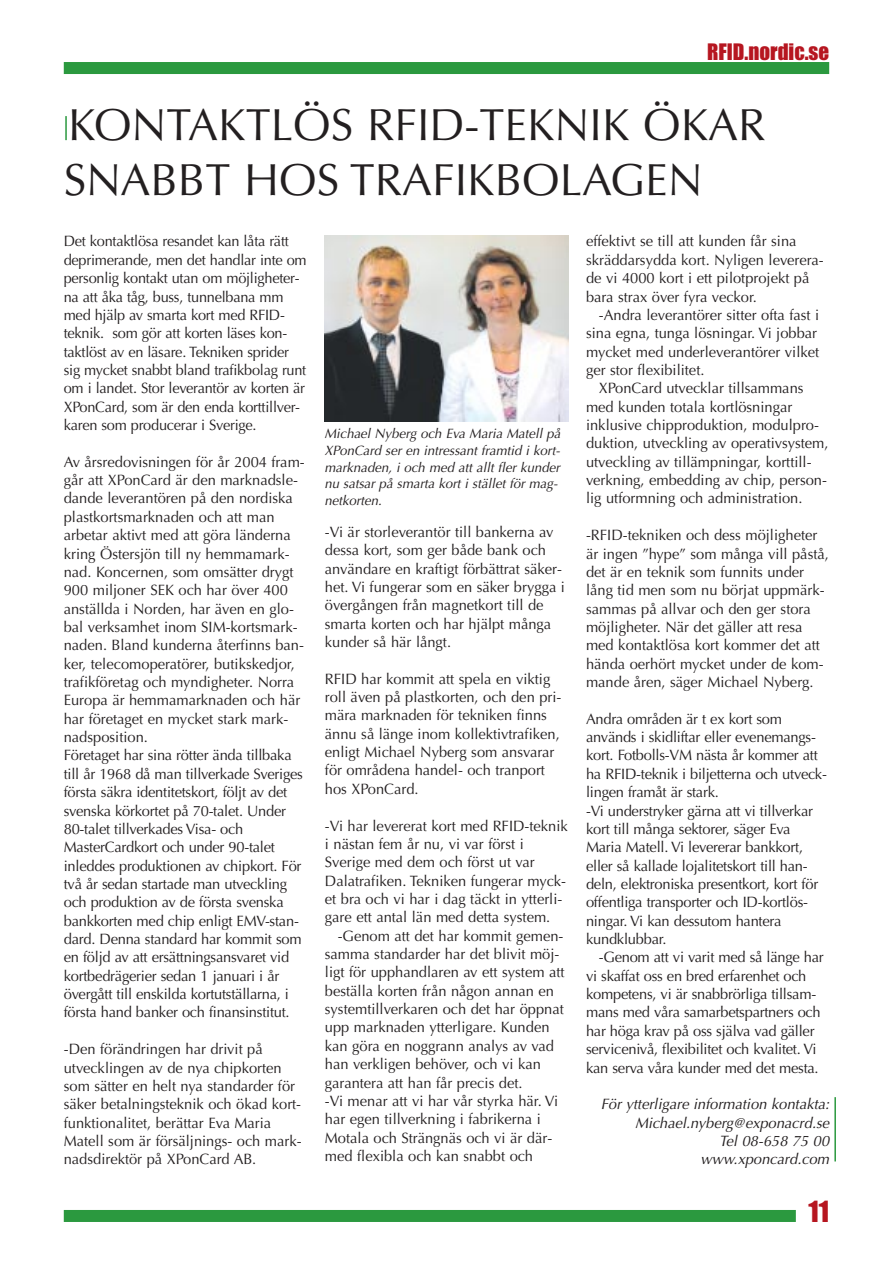
<style>
.page{position:relative;width:893px;height:1263px;background:#fff}
.page>*{position:absolute;margin:0;border:0;box-sizing:border-box;transform-origin:0 0}
.t1{font:45px/55.1px "Optima";color:#231f20}
.t2{font:27px "Impact";color:#b61620}
.t3{font:21px "Impact";color:#b61620}
.t4{font:15px/18.3px "Optima";color:#231f20}
.t5{font:italic 15px/18.3px "Optima";color:#231f20;text-align:right}
.t6{font:italic 13.5px/16.5px "Optima";color:#231f20}
</style>
<div class="page">
<div style="left:64px;top:62px;width:765px;height:12px;background:#2b993f"></div>
<div style="left:64px;top:1210px;width:732px;height:12px;background:#2b993f"></div>
<hr style="left:65px;top:116px;width:2px;height:24px;background:#2b993f">
<img style="left:324px;top:235px;width:244px;height:186px">
<hr style="left:834px;top:1097px;width:2px;height:64px;background:#2b993f">
<h3 class="t3" style="left:707px;top:45px;width:124px">RFID.nordic.se</h3>
<h1 class="t1" style="left:64px;top:102px;width:703px">KONTAKTLÖS RFID-TEKNIK ÖKAR<br>SNABBT HOS TRAFIKBOLAGEN</h1>
<p class="t4" style="left:64px;top:234px;width:244px">Det kontaktlösa resandet kan låta rätt deprimerande, men det handlar inte om personlig kontakt utan om möjligheter&shy;na att åka tåg, buss, tunnelbana mm med hjälp av smarta kort med RFID&shy;teknik. som gör att korten läses kon&shy;taktlöst av en läsare. Tekniken sprider sig mycket snabbt bland trafikbolag runt om i landet. Stor leverantör av korten är XPonCard, som är den enda korttillver&shy;karen som producerar i Sverige.</p>
<p class="t4" style="left:64px;top:454px;width:243px">Av årsredovisningen för år 2004 fram&shy;går att XPonCard är den marknadsle&shy;dande leverantören på den nordiska plastkortsmarknaden och att man arbetar aktivt med att göra länderna kring Östersjön till ny hemmamark&shy;nad. Koncernen, som omsätter drygt 900 miljoner SEK och har över 400 anställda i Norden, har även en glo&shy;bal verksamhet inom SIM-kortsmark&shy;naden. Bland kunderna återfinns ban&shy;ker, telecomoperatörer, butikskedjor, trafikföretag och myndigheter. Norra Europa är hemmamarknaden och här har företaget en mycket stark mark&shy;nadsposition.<br>Företaget har sina rötter ända tillbaka till år 1968 då man tillverkade Sveriges första säkra identitetskort, följt av det svenska körkortet på 70-talet. Under 80-talet tillverkades Visa- och MasterCardkort och under 90-talet inleddes produktionen av chipkort. För två år sedan startade man utveckling och produktion av de första svenska bankkorten med chip enligt EMV-stan&shy;dard. Denna standard har kommit som en följd av att ersättningsansvaret vid kortbedrägerier sedan 1 januari i år övergått till enskilda kortutställarna, i första hand banker och finansinstitut.</p>
<p class="t4" style="left:64px;top:1041px;width:239px">-Den förändringen har drivit på utvecklingen av de nya chipkorten som sätter en helt nya standarder för säker betalningsteknik och ökad kort&shy;funktionalitet, berättar Eva Maria Matell som är försäljnings- och mark&shy;nadsdirektör på XPonCard AB.</p>
<p class="t4" style="left:586px;top:234px;width:239px">effektivt se till att kunden får sina skräddarsydda kort. Nyligen leverera&shy;de vi 4000 kort i ett pilotprojekt på bara strax över fyra veckor.</p>
<p class="t4" style="left:586px;top:307px;width:235px;text-indent:13px">-Andra leverantörer sitter ofta fast i sina egna, tunga lösningar. Vi jobbar mycket med underleverantörer vilket ger stor flexibilitet.</p>
<p class="t4" style="left:586px;top:380px;width:244px;text-indent:13px">XPonCard utvecklar tillsammans med kunden totala kortlösningar inklusive chipproduktion, modulpro&shy;duktion, utveckling av operativsystem, utveckling av tillämpningar, korttill&shy;verkning, embedding av chip, person&shy;lig utformning och administration.</p>
<p class="t4" style="left:586px;top:527px;width:244px">-RFID-tekniken och dess möjligheter är ingen ”hype” som många vill påstå, det är en teknik som funnits under lång tid men som nu börjat uppmärk&shy;sammas på allvar och den ger stora möjligheter. När det gäller att resa med kontaktlösa kort kommer det att hända oerhört mycket under de kom&shy;mande åren, säger Michael Nyberg.</p>
<p class="t4" style="left:586px;top:711px;width:242px">Andra områden är t ex kort som används i skidliftar eller evenemangs&shy;kort. Fotbolls-VM nästa år kommer att ha RFID-teknik i biljetterna och utveck&shy;lingen framåt är stark.<br>-Vi understryker gärna att vi tillverkar kort till många sektorer, säger Eva Maria Matell. Vi levererar bankkort, eller så kallade lojalitetskort till han&shy;deln, elektroniska presentkort, kort för offentliga transporter och ID-kortlös&shy;ningar. Vi kan dessutom hantera kundklubbar.</p>
<p class="t4" style="left:586px;top:949px;width:239px;text-indent:13px">-Genom att vi varit med så länge har vi skaffat oss en bred erfarenhet och kompetens, vi är snabbrörliga tillsam&shy;mans med våra samarbetspartners och har höga krav på oss själva vad gäller servicenivå, flexibilitet och kvalitet. Vi kan serva våra kunder med det mesta.</p>
<p class="t5" style="left:601px;top:1096px;width:233px">För ytterligare information kontakta:<br>Michael.nyberg@exponacrd.se<br>Tel 08-658 75 00 www.xponcard.com</p>
<p class="t6" style="left:324px;top:427px;width:240px">Michael Nyberg och Eva Maria Matell på XPonCard ser en intressant framtid i kort&shy;marknaden, i och med att allt fler kunder nu satsar på smarta kort i stället för mag&shy;netkorten.</p>
<p class="t4" style="left:325px;top:524px;width:242px">-Vi är storleverantör till bankerna av dessa kort, som ger både bank och användare en kraftigt förbättrat säker&shy;het. Vi fungerar som en säker brygga i övergången från magnetkort till de smarta korten och har hjälpt många kunder så här långt.</p>
<p class="t4" style="left:325px;top:671px;width:238px">RFID har kommit att spela en viktig roll även på plastkorten, och den pri&shy;mära marknaden för tekniken finns ännu så länge inom kollektivtrafiken, enligt Michael Nyberg som ansvarar för områdena handel- och tranport hos XPonCard.</p>
<p class="t4" style="left:325px;top:818px;width:244px">-Vi har levererat kort med RFID-teknik i nästan fem år nu, vi var först i Sverige med dem och först ut var Dalatrafiken. Tekniken fungerar myck&shy;et bra och vi har i dag täckt in ytterli&shy;gare ett antal län med detta system.</p>
<p class="t4" style="left:325px;top:928px;width:241px;text-indent:13px">-Genom att det har kommit gemen&shy;samma standarder har det blivit möj&shy;ligt för upphandlaren av ett system att beställa korten från någon annan en systemtillverkaren och det har öppnat upp marknaden ytterligare. Kunden kan göra en noggrann analys av vad han verkligen behöver, och vi kan garantera att han får precis det.<br>-Vi menar att vi har vår styrka här. Vi har egen tillverkning i fabrikerna i Motala och Strängnäs och vi är där&shy;med flexibla och kan snabbt och</p>
<h2 class="t2" style="left:809px;top:1202px;width:22px">11</h2>
</div>
